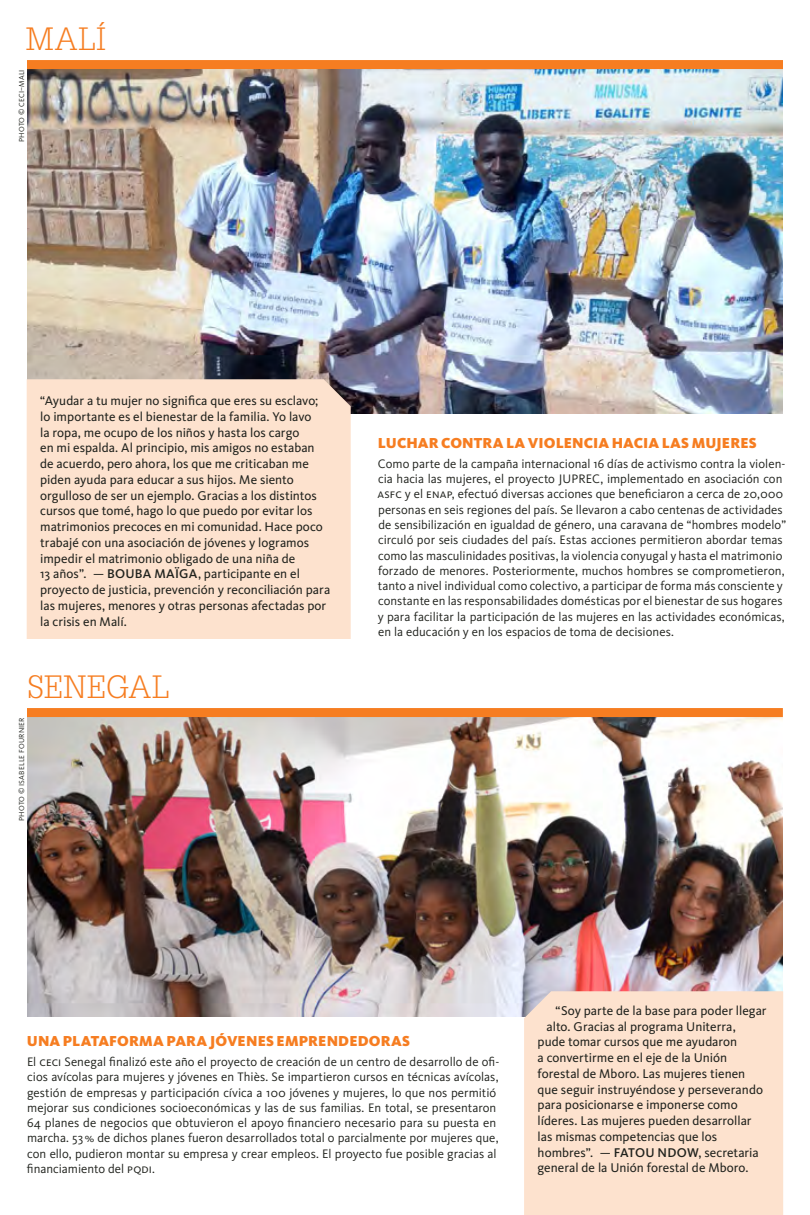
<style>
.page{position:relative;width:810px;height:1215px;background:#fff}
.page>*{position:absolute;margin:0;border:0;box-sizing:border-box;transform-origin:0 0}
.t1{font:300 31.5px "Glypha LT Std";letter-spacing:.015em;color:#f67d21}
.t2{font:900 15px "Kievit OT";letter-spacing:.005em;color:#f67d21}
.t3{font:13.2px/15.8px "Kievit OT";color:#20221d}
.t4{font:12.75px/15.3px "Kievit OT";color:#20221d}
.t5{font:7.5px "Kievit OT";letter-spacing:.025em;color:#20221d}
.s1{font-weight:500}
</style>
<div class="page">
<img style="left:27px;top:717px;width:756px;height:300px">
<img style="left:27px;top:69px;width:756px;height:345px">
<div style="left:27px;top:60px;width:756px;height:9px;background:#f67d21"></div>
<div style="left:27px;top:708px;width:756px;height:9px;background:#f67d21"></div>
<div style="left:524px;top:991px;width:259px;height:224px;background:#fde2ce"></div>
<div style="left:27px;top:379px;width:324px;height:260px;background:#fde2ce"></div>
<h1 class="t1" style="left:26px;top:21px;width:82px">MALÍ</h1>
<p class="t5" style="left:17px;top:142px;width:74px;rotate:-90deg">PHOTO © CECI–MALI</p>
<p class="t3" style="left:40px;top:393px;width:292px">“Ayudar a tu mujer no significa que eres su esclavo; lo importante es el bienestar de la familia. Yo lavo<br>la ropa, me ocupo de los niños y hasta los cargo<br>en mi espalda. Al principio, mis amigos no estaban de acuerdo, pero ahora, los que me criticaban me piden ayuda para educar a sus hijos. Me siento orgulloso de ser un ejemplo. Gracias a los distintos cursos que tomé, hago lo que puedo por evitar los matrimonios precoces en mi comunidad. Hace poco trabajé con una asociación de jóvenes y logramos impedir el matrimonio obligado de una niña de<br>13 años”. — <span class="s1">BOUBA MAÏGA</span>, participante en el proyecto de justicia, prevención y reconciliación para las mujeres, menores y otras personas afectadas por la crisis en Malí.</p>
<h1 class="t1" style="left:27px;top:669px;width:144px">SENEGAL</h1>
<p class="t5" style="left:17px;top:821px;width:105px;rotate:-90deg">PHOTO © ISABELLE FOURNIER</p>
<p class="t2" style="left:378px;top:434px;width:380px">LUCHAR CONTRA LA VIOLENCIA HACIA LAS MUJERES</p>
<p class="t4" style="left:377px;top:456px;width:410px">Como parte de la campaña internacional 16 días de activismo contra la violen&shy;cia hacia las mujeres, el proyecto JUPREC, implementado en asociación con asfc y el enap, efectuó diversas acciones que beneficiaron a cerca de 20,000 personas en seis regiones del país. Se llevaron a cabo centenas de actividades de sensibilización en igualdad de género, una caravana de “hombres modelo” circuló por seis ciudades del país. Estas acciones permitieron abordar temas como las masculinidades positivas, la violencia conyugal y hasta el matrimonio forzado de menores. Posteriormente, muchos hombres se comprometieron, tanto a nivel individual como colectivo, a participar de forma más consciente y constante en las responsabilidades domésticas por el bienestar de sus hogares y para facilitar la participación de las mujeres en las actividades económicas, en la educación y en los espacios de toma de decisiones.</p>
<p class="t2" style="left:27px;top:1032px;width:385px">UNA PLATAFORMA PARA JÓVENES EMPRENDEDORAS</p>
<p class="t4" style="left:27px;top:1054px;width:474px">El ceci Senegal finalizó este año el proyecto de creación de un centro de desarrollo de ofi&shy;cios avícolas para mujeres y jóvenes en Thiès. Se impartieron cursos en técnicas avícolas, gestión de empresas y participación cívica a 100 jóvenes y mujeres, lo que nos permitió mejorar sus condiciones socioeconómicas y las de sus familias. En total, se presentaron 64 planes de negocios que obtuvieron el apoyo financiero necesario para su puesta en marcha. 53% de dichos planes fueron desarrollados total o parcialmente por mujeres que, con ello, pudieron montar su empresa y crear empleos. El proyecto fue posible gracias al financiamiento del PQDI</p>
<p class="t4" style="left:152px;top:1161px;width:4px">.</p>
<p class="t3" style="left:556px;top:1003px;width:213px">“Soy parte de la base para poder llegar</p>
<p class="t3" style="left:547px;top:1018px;width:191px">alto. Gracias al programa Uniterra,</p>
<p class="t3" style="left:538px;top:1034px;width:201px">pude tomar cursos que me ayudaron</p>
<p class="t3" style="left:538px;top:1050px;width:191px">a convertirme en el eje de la Unión</p>
<p class="t3" style="left:538px;top:1066px;width:209px">forestal de Mboro. Las mujeres tienen</p>
<p class="t3" style="left:538px;top:1081px;width:227px">que seguir instruyéndose y perseverando</p>
<p class="t3" style="left:538px;top:1097px;width:202px">para posicionarse e imponerse como</p>
<p class="t3" style="left:538px;top:1113px;width:216px">líderes. Las mujeres pueden desarrollar</p>
<p class="t3" style="left:538px;top:1129px;width:181px">las mismas competencias que los</p>
<p class="t3" style="left:538px;top:1144px;width:223px">hombres”. — <span class="s1">FATOU NDOW</span>, secretaria</p>
<p class="t3" style="left:538px;top:1160px;width:213px">general de la Unión forestal de Mboro.</p>
</div>
